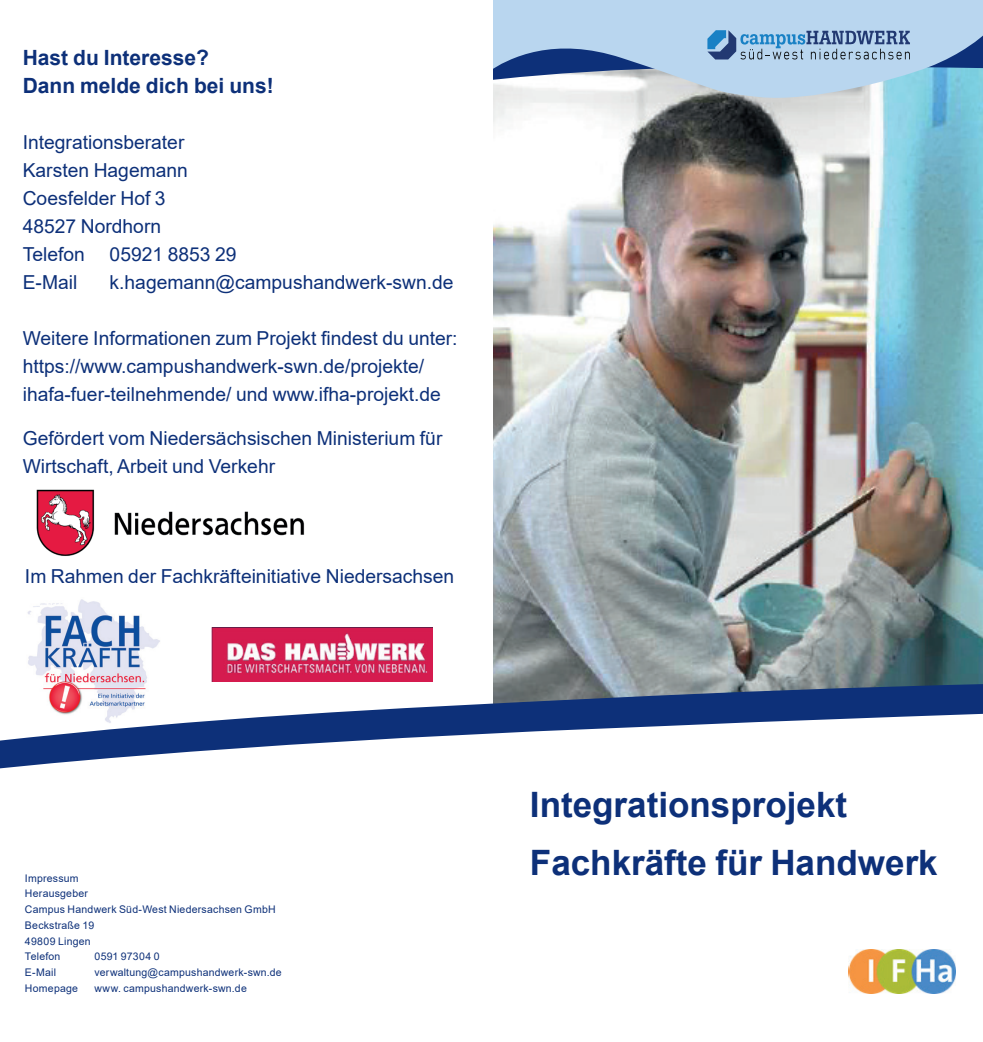
<style>
.page{position:relative;width:983px;height:1042px;background:#fff}
.page>*{position:absolute;margin:0;border:0;box-sizing:border-box;transform-origin:0 0}
.t1{font:700 35px "Arial";color:#0d3079}
.t2{font:700 21px/28px "Arial";color:#0d3079}
.t3{font:19.25px/28px "Arial";color:#0d3079}
.t4{font:10.5px/15.8px "Arial";letter-spacing:.02em;color:#0d3079}
</style>
<div class="page">
<img style="left:493px;top:103px;width:489px;height:581px">
<svg style="left:493px;top:0;width:489px;height:103px;fill:#b9d6ef"></svg>
<svg style="left:493px;top:29px;width:489px;height:56px"></svg>
<img style="left:36px;top:489px;width:269px;height:67px">
<img style="left:27px;top:599px;width:133px;height:85px">
<img style="left:211px;top:627px;width:222px;height:54px">
<svg style="left:0;top:684px;width:982px;height:85px"></svg>
<img style="left:848px;top:949px;width:107px;height:44px">
<p class="t2" style="left:23px;top:44px;width:252px">Hast du Interesse?<br>Dann melde dich bei uns!</p>
<p class="t3" style="left:23px;top:128px;width:167px">Integrationsberater<br>Karsten Hagemann<br>Coesfelder Hof 3<br>48527 Nordhorn<br>Telefon</p>
<p class="t3" style="left:110px;top:240px;width:128px">05921 8853 29</p>
<p class="t3" style="left:23px;top:268px;width:56px">E-Mail</p>
<p class="t3" style="left:110px;top:268px;width:345px">k.hagemann@campushandwerk-swn.de</p>
<p class="t3" style="left:23px;top:324px;width:436px">Weitere Informationen zum Projekt findest du unter: https://www.campushandwerk-swn.de/projekte/ ihafa-fuer-teilnehmende/ und www.ifha-projekt.de</p>
<p class="t3" style="left:23px;top:424px;width:421px">Gefördert vom Niedersächsischen Ministerium für<br>Wirtschaft, Arbeit und Verkehr</p>
<p class="t3" style="left:25px;top:562px;width:431px">Im Rahmen der Fachkräfteinitiative Niedersachsen</p>
<p class="t4" style="left:25px;top:870px;width:55px">Impressum</p>
<p class="t4" style="left:25px;top:886px;width:252px">Herausgeber<br>Campus Handwerk Süd-West Niedersachsen GmbH<br>Beckstraße 19<br>49809 Lingen<br>Telefon</p>
<p class="t4" style="left:94px;top:949px;width:66px">0591 97304 0</p>
<p class="t4" style="left:25px;top:964px;width:33px">E-Mail</p>
<p class="t4" style="left:94px;top:964px;width:189px">verwaltung@campushandwerk-swn.de</p>
<p class="t4" style="left:25px;top:980px;width:54px">Homepage</p>
<p class="t4" style="left:94px;top:980px;width:154px">www. campushandwerk-swn.de</p>
<h1 class="t1" style="left:530px;top:780px;width:318px">Integrationsprojekt</h1>
<h1 class="t1" style="left:530px;top:837px;width:409px">Fachkräfte für Handwerk</h1>
</div>
